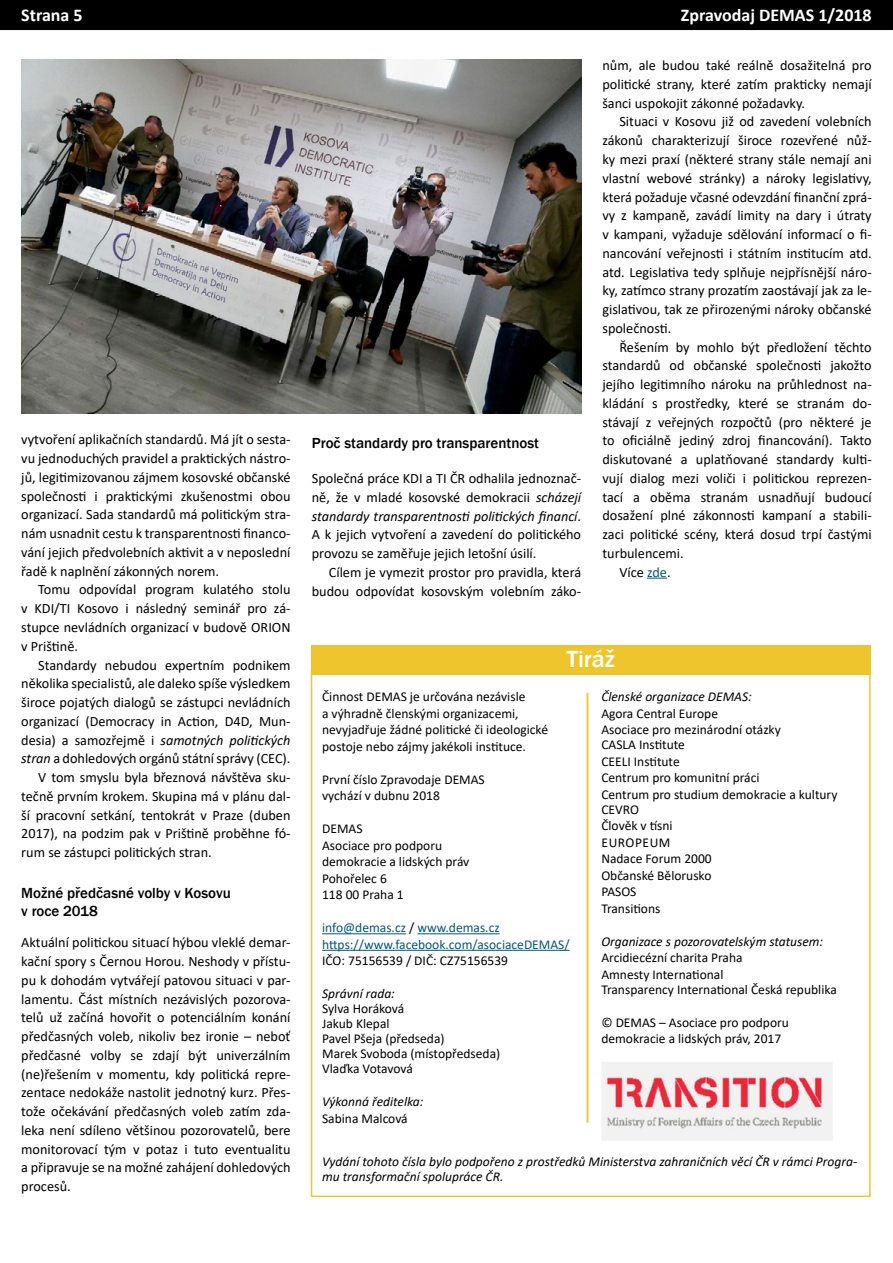
<style>
.page{position:relative;width:893px;height:1263px;background:#fff}
.page>*{position:absolute;margin:0;border:0;box-sizing:border-box;transform-origin:0 0}
.t1{font:500 24px "Franklin Gothic";color:#fff}
.t2{font:700 18px "Calibri";color:#fff}
.t3{font:500 15px/18.8px "Franklin Gothic";color:#000}
.t4{font:14.25px/18.8px "Calibri";color:#000;text-align:justify}
.t5{font:italic 14.25px "Calibri";color:#000}
.t6{font:13.5px/16.5px "Calibri";color:#000}
.t7{font:italic 13.5px/15px "Calibri";color:#000}
.t8{font:13.5px/16.5px "Calibri";color:#015782}
.s1{font-style:normal}
.s2{font-style:italic}
.s3{color:#015782}
.s4{color:#000}
</style>
<div class="page">
<div style="left:1px;top:1px;width:891px;height:28px;background:#000"></div>
<div style="left:0;top:0;width:893px;height:30px;border:2px solid #000"></div>
<img style="left:21px;top:60px;width:560px;height:354px">
<div style="left:311px;top:671px;width:560px;height:526px;background:#fff;border:2px solid #eec52c"></div>
<div style="left:311px;top:645px;width:560px;height:30px;background:#eec52c"></div>
<hr style="left:587px;top:692px;width:1px;height:430px;background:#eec52c">
<img style="left:604px;top:1065px;width:226px;height:73px">
<div style="left:601px;top:1062px;width:232px;height:79px;border:2px solid #f2f2f2"></div>
<hr style="left:322px;top:933px;width:84px;height:1px;background:#015782">
<hr style="left:417px;top:933px;width:83px;height:1px;background:#015782">
<hr style="left:322px;top:950px;width:248px;height:1px;background:#015782">
<svg style="left:647px;top:578px;width:20px;height:1px"></svg>
<p class="t2" style="left:21px;top:3px;width:63px">Strana 5</p>
<p class="t2" style="left:681px;top:3px;width:192px">Zpravodaj DEMAS 1/2018</p>
<p class="t4" style="left:21px;top:430px;width:271px">vytvoření aplikačních standardů. Má jít o sesta&shy;vu jednoduchých pravidel a praktických nástro&shy;jů, legitimizovanou zájmem kosovské občanské společnosti i praktickými zkušenostmi obou organizací. Sada standardů má politickým stra&shy;nám usnadnit cestu k transparentnosti financo&shy;vání jejich předvolebních aktivit a v neposlední řadě k naplnění zákonných norem.</p>
<p class="t4" style="left:21px;top:580px;width:271px;text-indent:17px">Tomu odpovídal program kulatého stolu v KDI/TI Kosovo i následný seminář pro zá&shy;stupce nevládních organizací v budově ORION v Prištině.</p>
<p class="t4" style="left:38px;top:655px;width:254px">Standardy nebudou expertním podnikem</p>
<p class="t4" style="left:21px;top:674px;width:271px">několika specialistů, ale daleko spíše výsledkem</p>
<p class="t4" style="left:21px;top:692px;width:271px">široce pojatých dialogů se zástupci nevládních</p>
<p class="t4" style="left:21px;top:711px;width:271px">organizací (Democracy in Action, D4D, Mun-</p>
<p class="t5" style="left:21px;top:730px;width:271px"><span class="s1">desia) a samozřejmě i</span> samotných politických</p>
<p class="t4" style="left:21px;top:749px;width:271px"><span class="s2">stran</span> a dohledových orgánů státní správy (CEC).</p>
<p class="t4" style="left:38px;top:767px;width:254px">V tom smyslu byla březnová návštěva sku-</p>
<p class="t4" style="left:21px;top:786px;width:271px">tečně prvním krokem. Skupina má v plánu dal-</p>
<p class="t4" style="left:21px;top:805px;width:271px">ší pracovní setkání, tentokrát v Praze (duben</p>
<p class="t4" style="left:21px;top:824px;width:271px">2017), na podzim pak v Prištině proběhne fó-</p>
<p class="t4" style="left:21px;top:842px;width:192px">rum se zástupci politických stran.</p>
<p class="t3" style="left:21px;top:883px;width:211px">Možné předčasné volby v Kosovu v roce 2018</p>
<p class="t4" style="left:21px;top:933px;width:271px">Aktuální politickou situací hýbou vleklé demar&shy;kační spory s Černou Horou. Neshody v přístu&shy;pu k dohodám vytvářejí patovou situaci v par&shy;lamentu. Část místních nezávislých pozorova&shy;telů už začíná hovořit o potenciálním konání předčasných voleb, nikoliv bez ironie – neboť předčasné volby se zdají být univerzálním (ne)řešením v momentu, kdy politická repre&shy;zentace nedokáže nastolit jednotný kurz. Přes&shy;tože očekávání předčasných voleb zatím zda&shy;leka není sdíleno většinou pozorovatelů, bere monitorovací tým v potaz i tuto eventualitu a připravuje se na možné zahájení dohledových procesů.</p>
<p class="t3" style="left:312px;top:433px;width:229px">Proč standardy pro transparentnost</p>
<p class="t4" style="left:312px;top:469px;width:271px">Společná práce KDI a TI ČR odhalila jednoznač&shy;ně, že v mladé kosovské demokracii <span class="s2">scházejí standardy transparentnosti politických financí</span>.<br>A k jejich vytvoření a zavedení do politického provozu se zaměřuje jejich letošní úsilí.</p>
<p class="t4" style="left:312px;top:562px;width:271px;text-align:right">Cílem je vymezit prostor pro pravidla, která budou odpovídat kosovským volebním záko-</p>
<p class="t4" style="left:602px;top:56px;width:271px">nům, ale budou také reálně dosažitelná pro politické strany, které zatím prakticky nemají šanci uspokojit zákonné požadavky.</p>
<p class="t4" style="left:602px;top:112px;width:271px;text-indent:17px">Situaci v Kosovu již od zavedení volebních zákonů charakterizují široce rozevřené nůž&shy;ky mezi praxí (některé strany stále nemají ani vlastní webové stránky) a nároky legislativy, která požaduje včasné odevzdání finanční zprá&shy;vy z kampaně, zavádí limity na dary i útraty v kampani, vyžaduje sdělování informací o fi&shy;nancování veřejnosti i státním institucím atd. atd. Legislativa tedy splňuje nejpřísnější náro&shy;ky, zatímco strany prozatím zaostávají jak za le&shy;gislativou, tak ze přirozenými nároky občanské společnosti.</p>
<p class="t4" style="left:619px;top:337px;width:254px">Řešením by mohlo být předložení těchto</p>
<p class="t4" style="left:602px;top:356px;width:271px">standardů od občanské společnosti jakožto</p>
<p class="t4" style="left:602px;top:375px;width:271px">jejího legitimního nároku na průhlednost na-</p>
<p class="t4" style="left:602px;top:393px;width:271px">kládání s prostředky, které se stranám do-</p>
<p class="t4" style="left:602px;top:412px;width:271px">stávají z veřejných rozpočtů (pro některé je</p>
<p class="t4" style="left:602px;top:431px;width:271px">to oficiálně jediný zdroj financování). Takto</p>
<p class="t4" style="left:602px;top:450px;width:271px">diskutované a uplatňované standardy kulti-</p>
<p class="t4" style="left:602px;top:468px;width:271px">vují dialog mezi voliči i politickou reprezen-</p>
<p class="t4" style="left:602px;top:487px;width:271px">tací a oběma stranám usnadňují budoucí</p>
<p class="t4" style="left:602px;top:506px;width:271px">dosažení plné zákonnosti kampaní a stabili-</p>
<p class="t4" style="left:602px;top:525px;width:271px">zaci politické scény, která dosud trpí častými</p>
<p class="t4" style="left:602px;top:543px;width:83px">turbulencemi.</p>
<p class="t4" style="left:619px;top:562px;width:53px">Více <span class="s3">zde</span>.</p>
<h1 class="t1" style="left:567px;top:644px;width:50px">Tiráž</h1>
<p class="t7" style="left:601px;top:688px;width:152px">Členské organizace DEMAS:</p>
<p class="t6" style="left:601px;top:704px;width:181px">Agora Central Europe<br>Asociace pro mezinárodní otázky</p>
<p class="t6" style="left:601px;top:736px;width:238px">CASLA Institute<br>CEELI Institute<br>Centrum pro komunitní práci<br>Centrum pro studium demokracie a kultury</p>
<p class="t6" style="left:601px;top:800px;width:112px">CEVRO<br>Člověk v tísni<br>Europeum<br>Nadace Forum 2000<br>Občanské Bělorusko<br>PASOS<br>Transitions</p>
<p class="t7" style="left:601px;top:933px;width:223px">Organizace s pozorovatelským statusem:</p>
<p class="t6" style="left:601px;top:949px;width:143px">Arcidiecézní charita Praha<br>Amnesty International</p>
<p class="t6" style="left:601px;top:980px;width:237px">Transparency International Česká republika</p>
<p class="t6" style="left:601px;top:1013px;width:189px">© DEMAS – Asociace pro podporu demokracie a lidských práv, 2017</p>
<p class="t6" style="left:322px;top:688px;width:227px">Činnost DEMAS je určována nezávisle<br>a výhradně členskými organizacemi, nevyjadřuje žádné politické či ideologické postoje nebo zájmy jakékoli instituce.</p>
<p class="t6" style="left:322px;top:771px;width:164px">První číslo Zpravodaje DEMAS vychází v dubnu 2018</p>
<p class="t6" style="left:322px;top:820px;width:149px">DEMAS<br>Asociace pro podporu demokracie a lidských práv<br>Pohořelec 6<br>118 00 Praha 1</p>
<p class="t8" style="left:322px;top:919px;width:249px">info@demas.cz <span class="s4">/</span> www.demas.cz https://www.facebook.com/asociaceDEMAS/</p>
<p class="t6" style="left:322px;top:952px;width:187px">IČO: 75156539 / DIČ: CZ75156539</p>
<p class="t7" style="left:322px;top:986px;width:74px">Správní rada:</p>
<p class="t6" style="left:322px;top:1001px;width:180px;line-height:15px">Sylva Horáková<br>Jakub Klepal<br>Pavel Pšeja (předseda)<br>Marek Svoboda (místopředseda)<br>Vlaďka Votavová</p>
<p class="t7" style="left:322px;top:1094px;width:103px">Výkonná ředitelka:</p>
<p class="t6" style="left:322px;top:1110px;width:87px">Sabina Malcová</p>
<p class="t7" style="left:322px;top:1153px;width:536px">Vydání tohoto čísla bylo podpořeno z prostředků Ministerstva zahraničních věcí ČR v rámci Progra&shy;mu transformační spolupráce ČR.</p>
</div>
